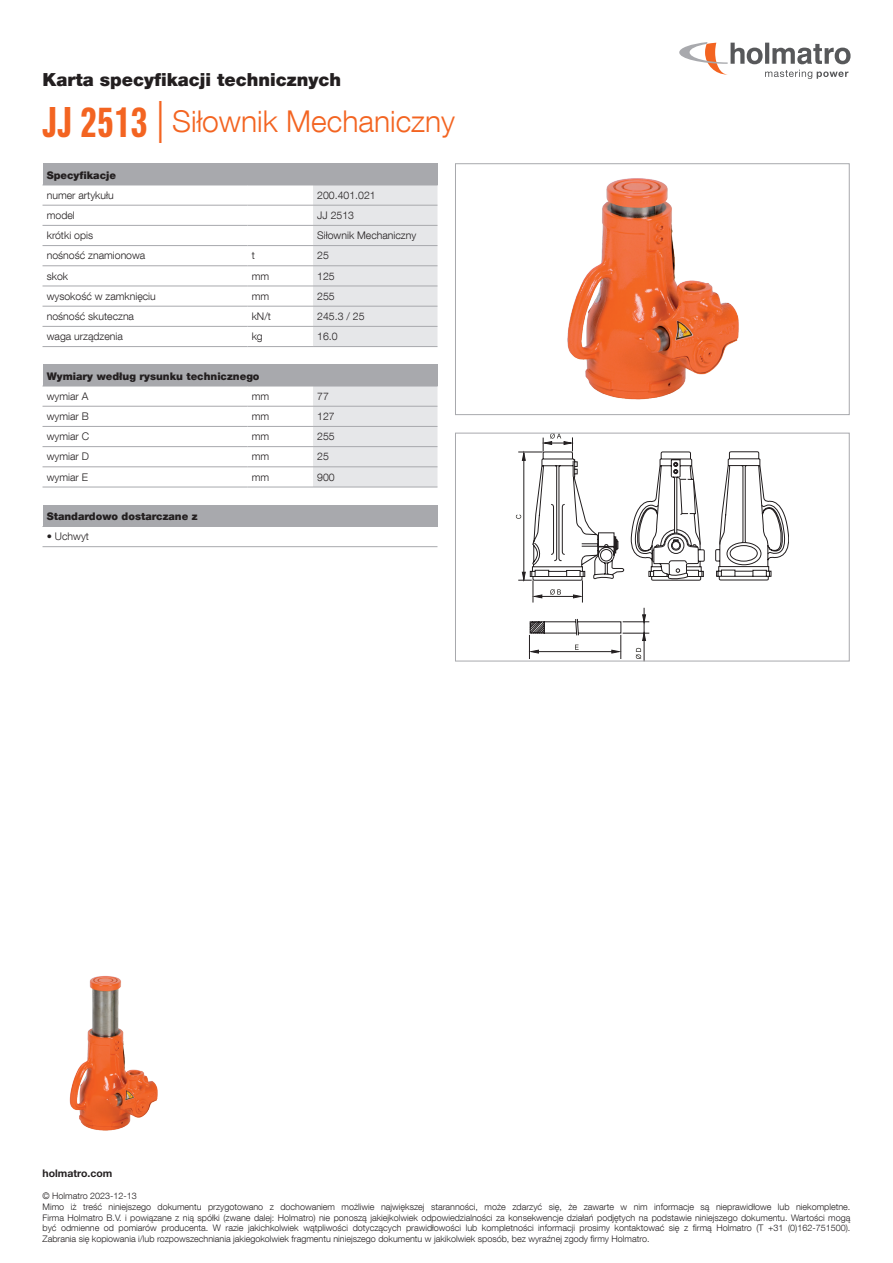
<style>
.page{position:relative;width:893px;height:1263px;background:#fff}
.page>*{position:absolute;margin:0;border:0;box-sizing:border-box;transform-origin:0 0}
.t1{font:300 30px "Helvetica Neue LT Com";color:#f36421}
.t2{font:900 18px "Helvetica Neue LT Com";color:#231f20}
.t3{font:300 10.5px "Helvetica Neue LT Com";color:#231f20}
.t4{font:900 10.5px "Helvetica Neue LT Com";color:#231f20}
.t5{font:700 10.5px "Helvetica Neue LT Std";color:#231f20}
.t6{font:300 9px/10.8px "Helvetica Neue LT Com";color:#231f20}
.s1{font-family:"Neue Helvetica Pro 79 Cm";font-weight:700;font-size:42px}
.s2{font-family:"Helvetica Neue LT Std";font-size:42px}
</style>
<div class="page">
<svg style="left:679px;top:42px;width:171px;height:37px"></svg>
<div style="left:43px;top:164px;width:394px;height:21px;background:#a8a9ad"></div>
<svg style="left:313px;top:164px;width:125px;height:183px;background:#dddee1"></svg>
<hr style="left:43px;top:185px;width:204px;height:1px;background:#a8a9ad">
<hr style="left:247px;top:185px;width:66px;height:1px;background:#a8a9ad">
<hr style="left:313px;top:185px;width:125px;height:1px;background:#a8a9ad">
<hr style="left:43px;top:205px;width:204px;height:1px;background:#a8a9ad">
<hr style="left:247px;top:205px;width:66px;height:1px;background:#a8a9ad">
<hr style="left:313px;top:205px;width:124px;height:1px;background:#a8a9ad">
<hr style="left:43px;top:225px;width:204px;height:1px;background:#a8a9ad">
<hr style="left:247px;top:225px;width:66px;height:1px;background:#a8a9ad">
<hr style="left:313px;top:225px;width:124px;height:1px;background:#a8a9ad">
<hr style="left:43px;top:245px;width:204px;height:1px;background:#a8a9ad">
<hr style="left:247px;top:245px;width:66px;height:1px;background:#a8a9ad">
<hr style="left:313px;top:245px;width:124px;height:1px;background:#a8a9ad">
<hr style="left:43px;top:265px;width:204px;height:1px;background:#a8a9ad">
<hr style="left:247px;top:265px;width:66px;height:1px;background:#a8a9ad">
<hr style="left:313px;top:265px;width:124px;height:1px;background:#a8a9ad">
<hr style="left:43px;top:286px;width:204px;height:1px;background:#a8a9ad">
<hr style="left:247px;top:286px;width:66px;height:1px;background:#a8a9ad">
<hr style="left:313px;top:286px;width:124px;height:1px;background:#a8a9ad">
<hr style="left:43px;top:306px;width:204px;height:1px;background:#a8a9ad">
<hr style="left:247px;top:306px;width:66px;height:1px;background:#a8a9ad">
<hr style="left:313px;top:306px;width:124px;height:1px;background:#a8a9ad">
<hr style="left:43px;top:346px;width:204px;height:1px;background:#a8a9ad">
<hr style="left:43px;top:326px;width:204px;height:1px;background:#a8a9ad">
<hr style="left:247px;top:346px;width:66px;height:1px;background:#a8a9ad">
<hr style="left:247px;top:326px;width:66px;height:1px;background:#a8a9ad">
<hr style="left:313px;top:346px;width:124px;height:1px;background:#a8a9ad">
<hr style="left:313px;top:326px;width:124px;height:1px;background:#a8a9ad">
<div style="left:43px;top:365px;width:394px;height:21px;background:#a8a9ad"></div>
<svg style="left:313px;top:365px;width:125px;height:122px"></svg>
<hr style="left:43px;top:386px;width:204px;height:1px;background:#a8a9ad">
<hr style="left:247px;top:386px;width:66px;height:1px;background:#a8a9ad">
<hr style="left:313px;top:386px;width:125px;height:1px;background:#a8a9ad">
<hr style="left:43px;top:406px;width:204px;height:1px;background:#a8a9ad">
<hr style="left:247px;top:406px;width:66px;height:1px;background:#a8a9ad">
<hr style="left:313px;top:406px;width:124px;height:1px;background:#a8a9ad">
<hr style="left:43px;top:426px;width:204px;height:1px;background:#a8a9ad">
<hr style="left:247px;top:426px;width:66px;height:1px;background:#a8a9ad">
<hr style="left:313px;top:426px;width:124px;height:1px;background:#a8a9ad">
<hr style="left:43px;top:446px;width:204px;height:1px;background:#a8a9ad">
<hr style="left:247px;top:446px;width:66px;height:1px;background:#a8a9ad">
<hr style="left:313px;top:446px;width:124px;height:1px;background:#a8a9ad">
<hr style="left:43px;top:487px;width:204px;height:1px;background:#a8a9ad">
<hr style="left:43px;top:467px;width:204px;height:1px;background:#a8a9ad">
<hr style="left:247px;top:487px;width:66px;height:1px;background:#a8a9ad">
<hr style="left:247px;top:467px;width:66px;height:1px;background:#a8a9ad">
<hr style="left:313px;top:487px;width:124px;height:1px;background:#a8a9ad">
<hr style="left:313px;top:467px;width:124px;height:1px;background:#a8a9ad">
<div style="left:43px;top:505px;width:394px;height:21px;background:#a8a9ad"></div>
<svg style="left:437px;top:505px;width:1px;height:21px"></svg>
<hr style="left:43px;top:546px;width:394px;height:1px;background:#a8a9ad">
<hr style="left:43px;top:526px;width:395px;height:1px;background:#a8a9ad">
<img style="left:69px;top:976px;width:89px;height:155px">
<svg style="left:529px;top:608px;width:120px;height:51px"></svg>
<svg style="left:516px;top:435px;width:273px;height:167px"></svg>
<div style="left:455px;top:433px;width:394px;height:228px;border:1px solid #a8a9ad"></div>
<img style="left:567px;top:178px;width:172px;height:222px">
<div style="left:455px;top:164px;width:394px;height:251px;border:1px solid #a8a9ad"></div>
<h2 class="t2" style="left:43px;top:68px;width:300px">Karta specyfikacji technicznych</h2>
<h1 class="t1" style="left:43px;top:103px;width:414px"><span class="s1">JJ 2513</span> <span class="s2">|</span> Siłownik Mechaniczny</h1>
<p class="t4" style="left:47px;top:169px;width:71px">Specyfikacje</p>
<p class="t3" style="left:47px;top:189px;width:68px">numer artykułu</p>
<p class="t3" style="left:317px;top:189px;width:60px">200.401.021</p>
<p class="t3" style="left:47px;top:209px;width:30px">model</p>
<p class="t3" style="left:317px;top:209px;width:38px">JJ 2513</p>
<p class="t3" style="left:47px;top:229px;width:48px">krótki opis</p>
<p class="t3" style="left:317px;top:229px;width:100px">Siłownik Mechaniczny</p>
<p class="t3" style="left:47px;top:249px;width:100px">nośność znamionowa</p>
<p class="t3" style="left:252px;top:249px;width:5px">t</p>
<p class="t3" style="left:317px;top:249px;width:13px">25</p>
<p class="t3" style="left:47px;top:269px;width:23px">skok</p>
<p class="t3" style="left:252px;top:269px;width:19px">mm</p>
<p class="t3" style="left:317px;top:269px;width:19px">125</p>
<p class="t3" style="left:47px;top:290px;width:111px">wysokość w zamknięciu</p>
<p class="t3" style="left:252px;top:290px;width:19px">mm</p>
<p class="t3" style="left:317px;top:290px;width:19px">255</p>
<p class="t3" style="left:47px;top:310px;width:89px">nośność skuteczna</p>
<p class="t3" style="left:252px;top:310px;width:21px">kN/t</p>
<p class="t3" style="left:317px;top:310px;width:49px">245.3 / 25</p>
<p class="t3" style="left:47px;top:330px;width:78px">waga urządzenia</p>
<p class="t3" style="left:252px;top:330px;width:13px">kg</p>
<p class="t3" style="left:317px;top:330px;width:22px">16.0</p>
<p class="t4" style="left:47px;top:370px;width:214px">Wymiary według rysunku technicznego</p>
<p class="t3" style="left:47px;top:390px;width:43px">wymiar A</p>
<p class="t3" style="left:252px;top:390px;width:19px">mm</p>
<p class="t3" style="left:317px;top:390px;width:13px">77</p>
<p class="t3" style="left:47px;top:410px;width:44px">wymiar B</p>
<p class="t3" style="left:252px;top:410px;width:19px">mm</p>
<p class="t3" style="left:317px;top:410px;width:19px">127</p>
<p class="t3" style="left:47px;top:430px;width:44px">wymiar C</p>
<p class="t3" style="left:252px;top:430px;width:19px">mm</p>
<p class="t3" style="left:317px;top:430px;width:19px">255</p>
<p class="t3" style="left:47px;top:450px;width:44px">wymiar D</p>
<p class="t3" style="left:252px;top:450px;width:19px">mm</p>
<p class="t3" style="left:317px;top:450px;width:13px">25</p>
<p class="t3" style="left:47px;top:470px;width:43px">wymiar E</p>
<p class="t3" style="left:252px;top:470px;width:19px">mm</p>
<p class="t3" style="left:317px;top:470px;width:19px">900</p>
<p class="t4" style="left:47px;top:510px;width:152px">Standardowo dostarczane z</p>
<p class="t3" style="left:47px;top:530px;width:44px">• Uchwyt</p>
<p class="t5" style="left:43px;top:1167px;width:71px">holmatro.com</p>
<p class="t6" style="left:43px;top:1190px;width:809px">© Holmatro 2023-12-13<br>Mimo iż treść niniejszego dokumentu przygotowano z dochowaniem możliwie największej staranności, może zdarzyć się, że zawarte w nim informacje są nieprawidłowe lub niekompletne.<br>Firma Holmatro B.V. i powiązane z nią spółki (zwane dalej: Holmatro) nie ponoszą jakiejkolwiek odpowiedzialności za konsekwencje działań podjętych na podstawie niniejszego dokumentu. Wartości mogą być odmienne od pomiarów producenta. W razie jakichkolwiek wątpliwości dotyczących prawidłowości lub kompletności informacji prosimy kontaktować się z firmą Holmatro (T +31 (0)162-751500).<br>Zabrania się kopiowania i/lub rozpowszechniania jakiegokolwiek fragmentu niniejszego dokumentu w jakikolwiek sposób, bez wyraźnej zgody firmy Holmatro.</p>
</div>
